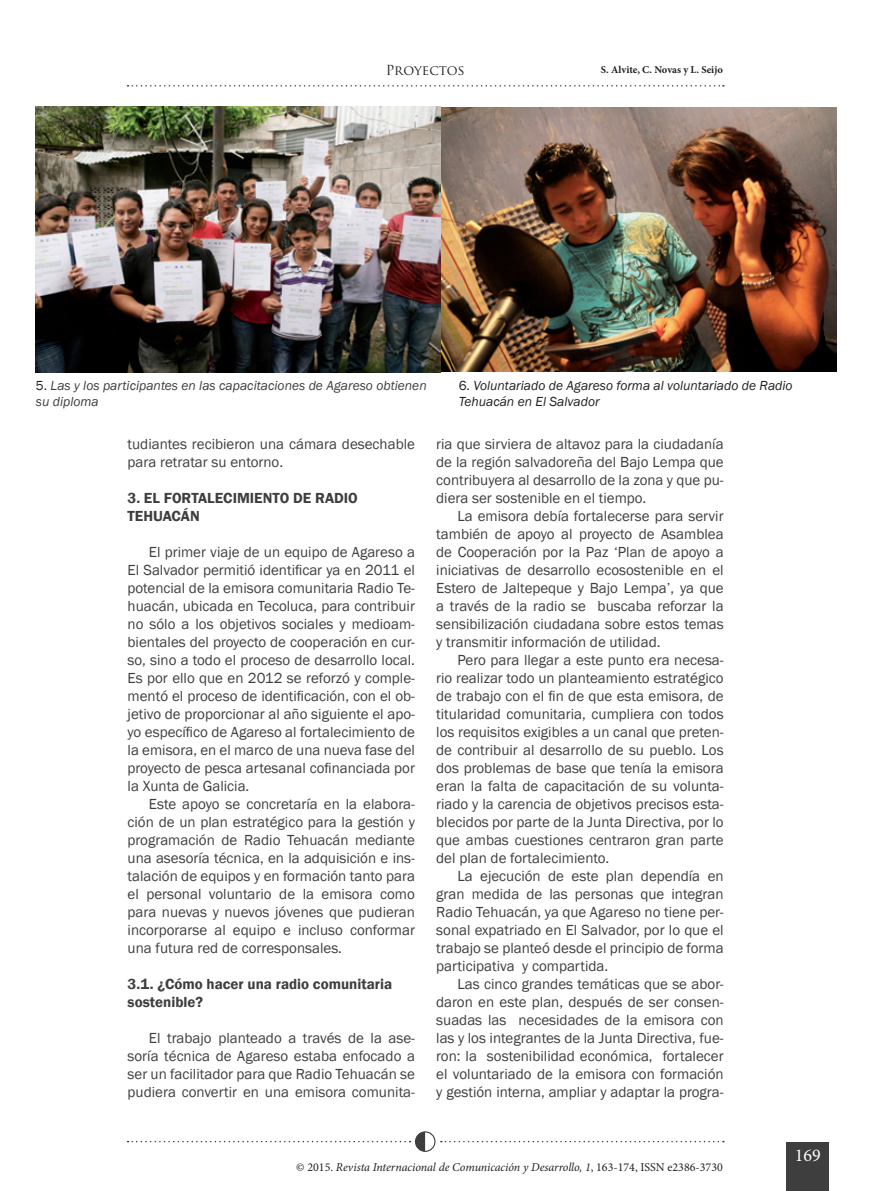
<style>
.page{position:relative;width:893px;height:1191px;background:#fff}
.page>*{position:absolute;margin:0;border:0;box-sizing:border-box;transform-origin:0 0}
.t1{font:18px "Minion Pro";color:#fff}
.t2{font:15px/18px "Franklin Gothic";color:#3e3e3f;text-align:justify}
.t3{font:600 15px "Franklin Gothic";color:#3e3e3f}
.t4{font:italic 13.5px "Franklin Gothic";color:#231f20}
.t5{font:italic 13.5px/16.5px "Franklin Gothic";color:#3e3e3f}
.t6{font:13.5px "Trajan Pro";color:#231f20}
.t7{font:italic 12px "Minion Pro";letter-spacing:-.005em;color:#231f20}
.t8{font:700 10.5px "Minion Pro";color:#231f20}
.s1{font-style:normal;color:#231f20}
.s2{font-style:normal}
</style>
<div class="page">
<div style="left:787px;top:1142px;width:42px;height:49px;background:#3e3e3f"></div>
<div style="left:415px;top:1131px;width:20px;height:20px;border:1px solid #3e3e3f;border-radius:50%"></div>
<svg style="left:128px;top:1131px;width:297px;height:20px"></svg>
<svg style="left:128px;top:85px;width:596px;height:2px"></svg>
<svg style="left:441px;top:1140px;width:283px;height:2px"></svg>
<img style="left:36px;top:106px;width:801px;height:266px">
<p class="t6" style="left:386px;top:62px;width:81px">Proyectos</p>
<p class="t8" style="left:601px;top:62px;width:124px">S. Alvite, C. Novas y L. Seijo</p>
<p class="t5" style="left:36px;top:377px;width:392px"><span class="s1">5.</span> Las y los participantes en las capacitaciones de Agareso obtienen su diploma</p>
<p class="t4" style="left:459px;top:377px;width:335px"><span class="s2">6.</span> Voluntariado de Agareso forma al voluntariado de Radio</p>
<p class="t4" style="left:459px;top:393px;width:142px">Tehuacán en El Salvador</p>
<p class="t2" style="left:128px;top:435px;width:289px">tudiantes recibieron una cámara desechable para retratar su entorno.</p>
<p class="t3" style="left:128px;top:488px;width:232px">3. EL FORTALECIMIENTO DE RADIO</p>
<p class="t3" style="left:128px;top:506px;width:74px">TEHUACÁN</p>
<p class="t2" style="left:128px;top:543px;width:289px;text-indent:21px">El primer viaje de un equipo de Agareso a El Salvador permitió identificar ya en 2011 el potencial de la emisora comunitaria Radio Te&shy;huacán, ubicada en Tecoluca, para contribuir no sólo a los objetivos sociales y medioam&shy;bientales del proyecto de cooperación en cur&shy;so, sino a todo el proceso de desarrollo local.<br>Es por ello que en 2012 se reforzó y comple&shy;mentó el proceso de identificación, con el ob&shy;jetivo de proporcionar al año siguiente el apo&shy;yo específico de Agareso al fortalecimiento de la emisora, en el marco de una nueva fase del proyecto de pesca artesanal cofinanciada por la Xunta de Galicia.</p>
<p class="t2" style="left:128px;top:795px;width:289px;text-indent:21px">Este apoyo se concretaría en la elabora&shy;ción de un plan estratégico para la gestión y programación de Radio Tehuacán mediante una asesoría técnica, en la adquisición e ins&shy;talación de equipos y en formación tanto para el personal voluntario de la emisora como para nuevas y nuevos jóvenes que pudieran incorporarse al equipo e incluso conformar una futura red de corresponsales.</p>
<p class="t3" style="left:128px;top:974px;width:266px">3.1. ¿Cómo hacer una radio comunitaria</p>
<p class="t3" style="left:128px;top:992px;width:77px">sostenible?</p>
<p class="t2" style="left:128px;top:1029px;width:289px;text-indent:21px">El trabajo planteado a través de la ase&shy;soría técnica de Agareso estaba enfocado a ser un facilitador para que Radio Tehuacán se pudiera convertir en una emisora comunita-</p>
<p class="t2" style="left:436px;top:435px;width:289px">ria que sirviera de altavoz para la ciudadanía de la región salvadoreña del Bajo Lempa que contribuyera al desarrollo de la zona y que pu&shy;diera ser sostenible en el tiempo.</p>
<p class="t2" style="left:436px;top:507px;width:289px;text-indent:21px">La emisora debía fortalecerse para servir también de apoyo al proyecto de Asamblea de Cooperación por la Paz ‘Plan de apoyo a iniciativas de desarrollo ecosostenible en el Estero de Jaltepeque y Bajo Lempa’, ya que a través de la radio se buscaba reforzar la sensibilización ciudadana sobre estos temas y transmitir información de utilidad.</p>
<p class="t2" style="left:436px;top:651px;width:289px;text-indent:21px">Pero para llegar a este punto era necesa&shy;rio realizar todo un planteamiento estratégico de trabajo con el fin de que esta emisora, de titularidad comunitaria, cumpliera con todos los requisitos exigibles a un canal que preten&shy;de contribuir al desarrollo de su pueblo. Los dos problemas de base que tenía la emisora eran la falta de capacitación de su volunta&shy;riado y la carencia de objetivos precisos esta&shy;blecidos por parte de la Junta Directiva, por lo que ambas cuestiones centraron gran parte del plan de fortalecimiento.</p>
<p class="t2" style="left:436px;top:867px;width:289px;text-indent:21px">La ejecución de este plan dependía en gran medida de las personas que integran Radio Tehuacán, ya que Agareso no tiene per&shy;sonal expatriado en El Salvador, por lo que el trabajo se planteó desde el principio de forma participativa y compartida.</p>
<p class="t2" style="left:436px;top:975px;width:289px;text-indent:21px">Las cinco grandes temáticas que se abor&shy;daron en este plan, después de ser consen&shy;suadas las necesidades de la emisora con las y los integrantes de la Junta Directiva, fue&shy;ron: la sostenibilidad económica, fortalecer el voluntariado de la emisora con formación y gestión interna, ampliar y adaptar la progra-</p>
<p class="t7" style="left:296px;top:1159px;width:428px"><span class="s2">© 2015.</span> Revista Internacional de Comunicación y Desarrollo, 1<span class="s2">, 163-174, ISSN e2386-3730</span></p>
<p class="t1" style="left:795px;top:1143px;width:27px">169</p>
</div>
